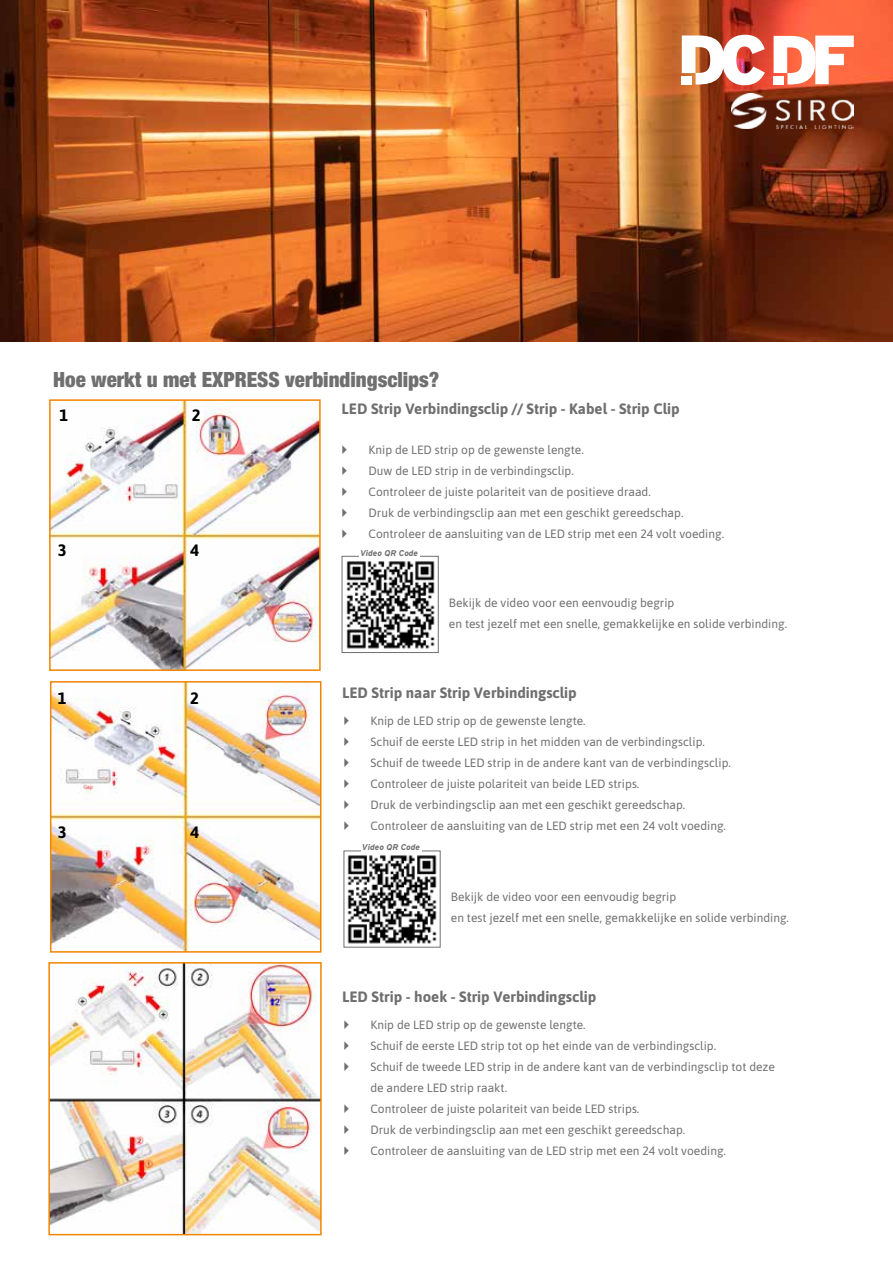
<style>
.page{position:relative;width:893px;height:1263px;background:#fff}
.page>*{position:absolute;margin:0;border:0;box-sizing:border-box;transform-origin:0 0}
.t1{font:900 condensed 21px "Helvetica Neue LTW1 G";color:#706f6f}
.t2{font:700 16.5px "Asap";color:#000}
.t3{font:700 15px "Asap";color:#706f6f}
.t4{font:12px/21px "Asap";color:#706f6f}
.t5{font:italic 700 8.4px "Interstate";color:#706f6f}
</style>
<div class="page">
<img style="left:0;top:0;width:893px;height:341px">
<img style="left:52px;top:402px;width:266px;height:266px">
<div style="left:49px;top:399px;width:272px;height:272px;border:2px solid #f18500"></div>
<img style="left:53px;top:684px;width:265px;height:266px">
<div style="left:50px;top:681px;width:271px;height:272px;border:2px solid #f18500"></div>
<img style="left:346px;top:561px;width:89px;height:88px">
<div style="left:342px;top:556px;width:97px;height:97px;border:1px solid #706f6f"></div>
<div style="left:359px;top:548px;width:60px;height:11px;background:#fff"></div>
<img style="left:347px;top:855px;width:90px;height:89px">
<div style="left:343px;top:850px;width:98px;height:97px;border:1px solid #706f6f"></div>
<div style="left:361px;top:843px;width:60px;height:10px;background:#fff"></div>
<img style="left:732px;top:93px;width:122px;height:36px">
<svg style="left:682px;top:35px;width:83px;height:50px"></svg>
<svg style="left:774px;top:36px;width:80px;height:49px"></svg>
<img style="left:51px;top:965px;width:268px;height:267px">
<div style="left:48px;top:962px;width:274px;height:273px;border:2px solid #f18500"></div>
<h1 class="t1" style="left:53px;top:367px;width:388px">Hoe werkt u met EXPRESS verbindingsclips?</h1>
<h2 class="t2" style="left:60px;top:404px;width:10px">1</h2>
<h2 class="t2" style="left:192px;top:404px;width:10px">2</h2>
<h2 class="t2" style="left:58px;top:538px;width:10px">3</h2>
<h2 class="t2" style="left:190px;top:538px;width:10px">4</h2>
<h2 class="t2" style="left:58px;top:686px;width:10px">1</h2>
<h2 class="t2" style="left:190px;top:686px;width:10px">2</h2>
<h2 class="t2" style="left:58px;top:820px;width:10px">3</h2>
<h2 class="t2" style="left:190px;top:820px;width:10px">4</h2>
<p class="t3" style="left:342px;top:398px;width:340px">LED Strip Verbindingsclip // Strip - Kabel - Strip Clip</p>
<p class="t4" style="left:369px;top:438px;width:357px">Knip de LED strip op de gewenste lengte.<br>Duw de LED strip in de verbindingsclip.<br>Controleer de juiste polariteit van de positieve draad.<br>Druk de verbindingsclip aan met een geschikt gereedschap.<br>Controleer de aansluiting van de LED strip met een 24 volt voeding.</p>
<p class="t5" style="left:360px;top:548px;width:60px">Video QR Code</p>
<p class="t4" style="left:449px;top:591px;width:340px">Bekijk de video voor een eenvoudig begrip<br>en test jezelf met een snelle, gemakkelijke en solide verbinding.</p>
<p class="t3" style="left:342px;top:682px;width:236px">LED Strip naar Strip Verbindingsclip</p>
<p class="t4" style="left:370px;top:710px;width:362px">Knip de LED strip op de gewenste lengte.<br>Schuif de eerste LED strip in het midden van de verbindingsclip.<br>Schuif de tweede LED strip in de andere kant van de verbindingsclip.<br>Controleer de juiste polariteit van beide LED strips.<br>Druk de verbindingsclip aan met een geschikt gereedschap.<br>Controleer de aansluiting van de LED strip met een 24 volt voeding.</p>
<p class="t5" style="left:362px;top:843px;width:60px">Video QR Code</p>
<p class="t4" style="left:451px;top:886px;width:340px">Bekijk de video voor een eenvoudig begrip<br>en test jezelf met een snelle, gemakkelijke en solide verbinding.</p>
<p class="t3" style="left:342px;top:986px;width:256px">LED Strip - hoek - Strip Verbindingsclip</p>
<p class="t4" style="left:370px;top:1014px;width:406px">Knip de LED strip op de gewenste lengte.<br>Schuif de eerste LED strip tot op het einde van de verbindingsclip.<br>Schuif de tweede LED strip in de andere kant van de verbindingsclip tot deze de andere LED strip raakt.<br>Controleer de juiste polariteit van beide LED strips.<br>Druk de verbindingsclip aan met een geschikt gereedschap.<br>Controleer de aansluiting van de LED strip met een 24 volt voeding.</p>
</div>
